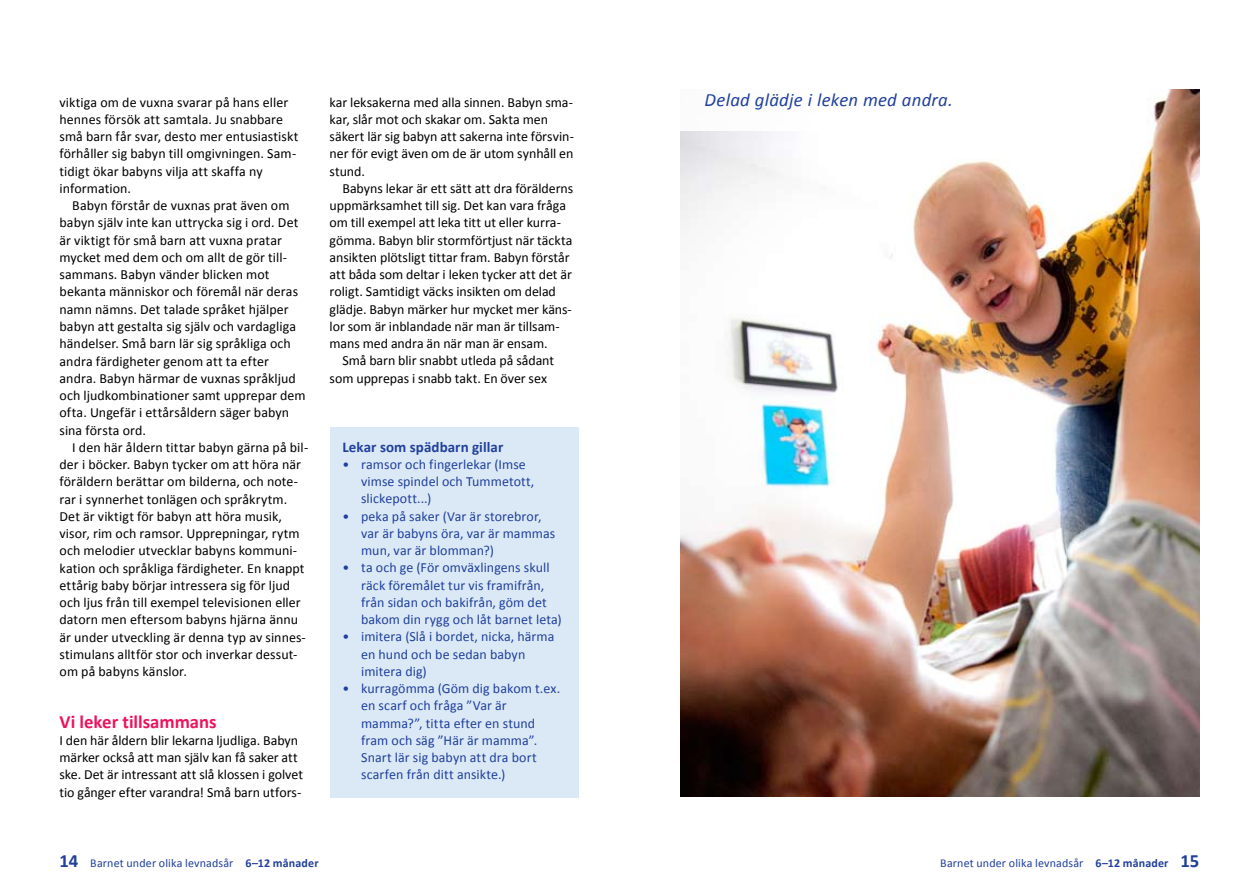
<style>
.page{position:relative;width:1259px;height:893px;background:#fff}
.page>*{position:absolute;margin:0;border:0;box-sizing:border-box;transform-origin:0 0}
.t1{font:italic 18.75px "Calibri";letter-spacing:.015em;color:#21409a}
.t2{font:700 18.75px "Calibri";color:#ed135d}
.t3{font:700 15px "Calibri";letter-spacing:.005em;color:#21409a}
.t4{font:13.95px/17.2px "Calibri";letter-spacing:.005em;color:#000}
.t5{font:13.95px/17.2px "Calibri";letter-spacing:.005em;color:#21409a}
.t6{font:12px "Calibri";letter-spacing:.01em;color:#21409a}
.s1{font-weight:700;font-size:18.75px}
.s2{font-weight:700}
</style>
<div class="page">
<img style="left:680px;top:89px;width:519px;height:708px">
<div style="left:629px;top:83px;width:343px;height:48px;background:#fff"></div>
<div style="left:330px;top:427px;width:248px;height:371px;background:#dbe9f7"></div>
<p class="t4" style="left:60px;top:93px;width:240px">viktiga om de vuxna svarar på hans eller hennes försök att samtala. Ju snabbare små barn får svar, desto mer entusiastiskt förhåller sig babyn till omgivningen. Sam&shy;tidigt ökar babyns vilja att skaffa ny information.</p>
<p class="t4" style="left:60px;top:196px;width:250px;text-indent:13px">Babyn förstår de vuxnas prat även om babyn själv inte kan uttrycka sig i ord. Det är viktigt för små barn att vuxna pratar mycket med dem och om allt de gör till&shy;sammans. Babyn vänder blicken mot bekanta människor och föremål när deras namn nämns. Det talade språket hjälper babyn att gestalta sig själv och vardagliga händelser. Små barn lär sig språkliga och andra färdigheter genom att ta efter andra. Babyn härmar de vuxnas språkljud och ljudkombinationer samt upprepar dem ofta. U ngefär i ettårsåldern säger babyn sina första ord.<br>I den här åldern tittar babyn gärna på bil&shy;der i böcker. Babyn tycker om att höra när föräldern berättar om bilderna, och note&shy;rar i synnerhet tonlägen och språkrytm.<br>Det är viktigt för babyn att höra musik, visor, rim och ramsor. U pprepningar, rytm och melodier utvecklar babyns kommuni&shy;kation och språkliga färdigheter. En knappt ettårig baby börjar intressera sig för ljud och ljus från till exempel televisionen eller datorn men eftersom babyns hjärna ännu är under utveckling är denna typ av sinnes&shy;stimulans alltför stor och inverkar dessut&shy;om på babyns känslor.</p>
<h1 class="t2" style="left:60px;top:710px;width:158px">Vi leker tillsammans</h1>
<p class="t4" style="left:60px;top:731px;width:245px">I den här åldern blir lekarna ljudliga. Babyn märker också att man själv kan få saker att ske. Det är intressant att slå klossen i golvet tio gånger efter varandra! Små barn utfors-</p>
<p class="t4" style="left:330px;top:93px;width:246px">kar leksakerna med alla sinnen. Babyn sma&shy;kar, slår mot och skakar om. Sakta men säkert lär sig babyn att sakerna inte försvin&shy;ner för evigt även om de är utom synhåll en stund.</p>
<p class="t4" style="left:330px;top:179px;width:245px;text-indent:13px">Babyns lekar är ett sätt att dra förälderns uppmärksamhet till sig. Det kan vara fråga om till exempel att leka titt ut eller kurra&shy;gömma. Babyn blir stormförtjust när täckta ansikten plötsligt tittar fram. Babyn förstår att båda som deltar i leken tycker att det är roligt. Samtidigt väcks insikten om delad glädje. Babyn märker hur mycket mer käns&shy;lor som är inblandade när man är tillsam&shy;mans med andra än när man är ensam.<br>Små barn blir snabbt utleda på sådant som upprepas i snabb takt. En över sex</p>
<p class="t3" style="left:342px;top:437px;width:162px">Lekar som spädbarn gillar</p>
<p class="t5" style="left:361px;top:455px;width:175px;text-indent:-19px">• ramsor och fingerlekar (Imse vimse spindel och Tummetott, slickepott...)</p>
<p class="t5" style="left:361px;top:507px;width:196px;text-indent:-19px">• peka på saker (Var är storebror, var är babyns öra, var är mammas mun, var är blomman?)</p>
<p class="t5" style="left:361px;top:558px;width:202px;text-indent:-19px">• ta och ge (För omväxlingens skull räck föremålet tur vis framifrån, från sidan och bakifrån, göm det bakom din rygg och låt barnet leta)</p>
<p class="t5" style="left:361px;top:627px;width:195px;text-indent:-19px">• imitera (Slå i bordet, nicka, härma en hund och be sedan babyn imitera dig)</p>
<p class="t5" style="left:342px;top:679px;width:219px">• kurragömma (Göm dig bakom t.ex.</p>
<p class="t5" style="left:361px;top:696px;width:147px">en scarf och fråga ”Var är</p>
<p class="t5" style="left:361px;top:714px;width:175px">mamma?”, titta efter en stund</p>
<p class="t5" style="left:361px;top:731px;width:178px">fram och säg ”Här är mamma”.</p>
<p class="t5" style="left:345px;top:748px;width:193px">Snart lär sig babyn att dra bort</p>
<p class="t5" style="left:361px;top:765px;width:146px">scarfen från ditt ansikte.)</p>
<h1 class="t1" style="left:704px;top:88px;width:250px">Delad glädje i leken med andra.</h1>
<p class="t6" style="left:60px;top:856px;width:260px"><span class="s1">14</span> Barnet under olika levnadsår <span class="s2">6–12 månader</span></p>
<p class="t6" style="left:940px;top:856px;width:261px">Barnet under olika levnadsår <span class="s2">6–12 månader</span> <span class="s1">15</span></p>
</div>
